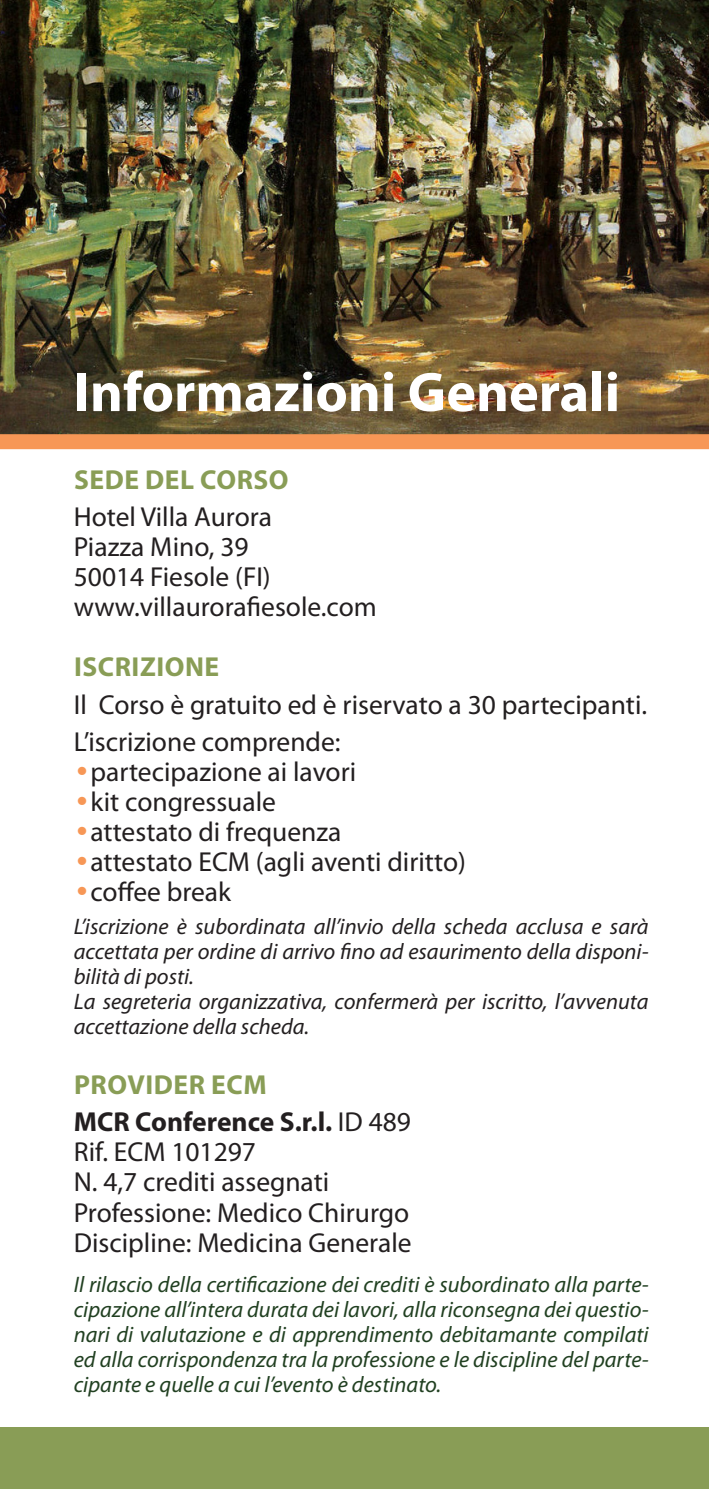
<style>
.page{position:relative;width:709px;height:1489px;background:#fff}
.page>*{position:absolute;margin:0;border:0;box-sizing:border-box;transform-origin:0 0}
.t1{font:700 56.25px "Myriad Pro";color:#fff}
.t2{font:27.5px "Myriad Pro";color:#231f20}
.t3{font:700 27.5px "Myriad Pro";letter-spacing:.02em;color:#899d56}
.t4{font:700 27.5px "Myriad Pro";color:#231f20}
.t5{font:italic 22.5px/25px "Myriad Pro";color:#214021;text-align:justify}
.t6{font:italic 22.5px/25px "Myriad Pro";color:#231f20}
.s1{font-family:"Century Gothic";color:#f79756}
.s2{font-weight:400}
</style>
<div class="page">
<img style="left:0;top:0;width:709px;height:434px">
<div style="left:0;top:1426px;width:709px;height:62px;background:#899d56"></div>
<div style="left:0;top:434px;width:709px;height:15px;background:#f79756"></div>
<p class="t1" style="left:74px;top:355px;width:548px">Informazioni Generali</p>
<p class="t3" style="left:74px;top:461px;width:216px">SEDE DEL CORSO</p>
<p class="t2" style="left:74px;top:500px;width:200px">Hotel Villa Aurora</p>
<p class="t2" style="left:74px;top:530px;width:176px">Piazza Mino, 39</p>
<p class="t2" style="left:74px;top:560px;width:198px">50014 Fiesole (FI)</p>
<p class="t2" style="left:74px;top:590px;width:304px">www.villaurorafiesole.com</p>
<p class="t3" style="left:74px;top:649px;width:147px">ISCRIZIONE</p>
<p class="t2" style="left:74px;top:687px;width:575px">Il Corso è gratuito ed è riservato a 30 partecipanti.</p>
<p class="t2" style="left:74px;top:725px;width:268px">L’iscrizione comprende:</p>
<p class="t2" style="left:74px;top:755px;width:284px"><span class="s1">•</span>partecipazione ai lavori</p>
<p class="t2" style="left:74px;top:785px;width:204px"><span class="s1">•</span>kit congressuale</p>
<p class="t2" style="left:74px;top:815px;width:269px"><span class="s1">•</span>attestato di frequenza</p>
<p class="t2" style="left:74px;top:845px;width:393px"><span class="s1">•</span>attestato ECM (agli aventi diritto)</p>
<p class="t2" style="left:74px;top:875px;width:159px"><span class="s1">•</span>coffee break</p>
<p class="t6" style="left:74px;top:913px;width:576px">L’iscrizione è subordinata all’invio della scheda acclusa e sarà</p>
<p class="t6" style="left:74px;top:938px;width:576px">accettata per ordine di arrivo fino ad esaurimento della disponi&shy;bilità di posti.</p>
<p class="t6" style="left:74px;top:988px;width:576px">La segreteria organizzativa, confermerà per iscritto, l’avvenuta</p>
<p class="t6" style="left:74px;top:1013px;width:237px">accettazione della scheda.</p>
<p class="t3" style="left:74px;top:1066px;width:194px">PROVIDER ECM</p>
<p class="t4" style="left:74px;top:1104px;width:339px">MCR Conference S.r.l. <span class="s2">ID 489</span></p>
<p class="t2" style="left:74px;top:1135px;width:184px">Rif. ECM 101297</p>
<p class="t2" style="left:74px;top:1165px;width:257px">N. 4,7 crediti assegnati</p>
<p class="t2" style="left:74px;top:1195px;width:337px">Professione: Medico Chirurgo</p>
<p class="t2" style="left:74px;top:1225px;width:339px">Discipline: Medicina Generale</p>
<p class="t5" style="left:74px;top:1270px;width:576px">Il rilascio della certificazione dei crediti è subordinato alla parte&shy;cipazione all’intera durata dei lavori, alla riconsegna dei questio&shy;nari di valutazione e di apprendimento debitamante compilati ed alla corrispondenza tra la professione e le discipline del parte&shy;cipante e quelle a cui l’evento è destinato.</p>
</div>
